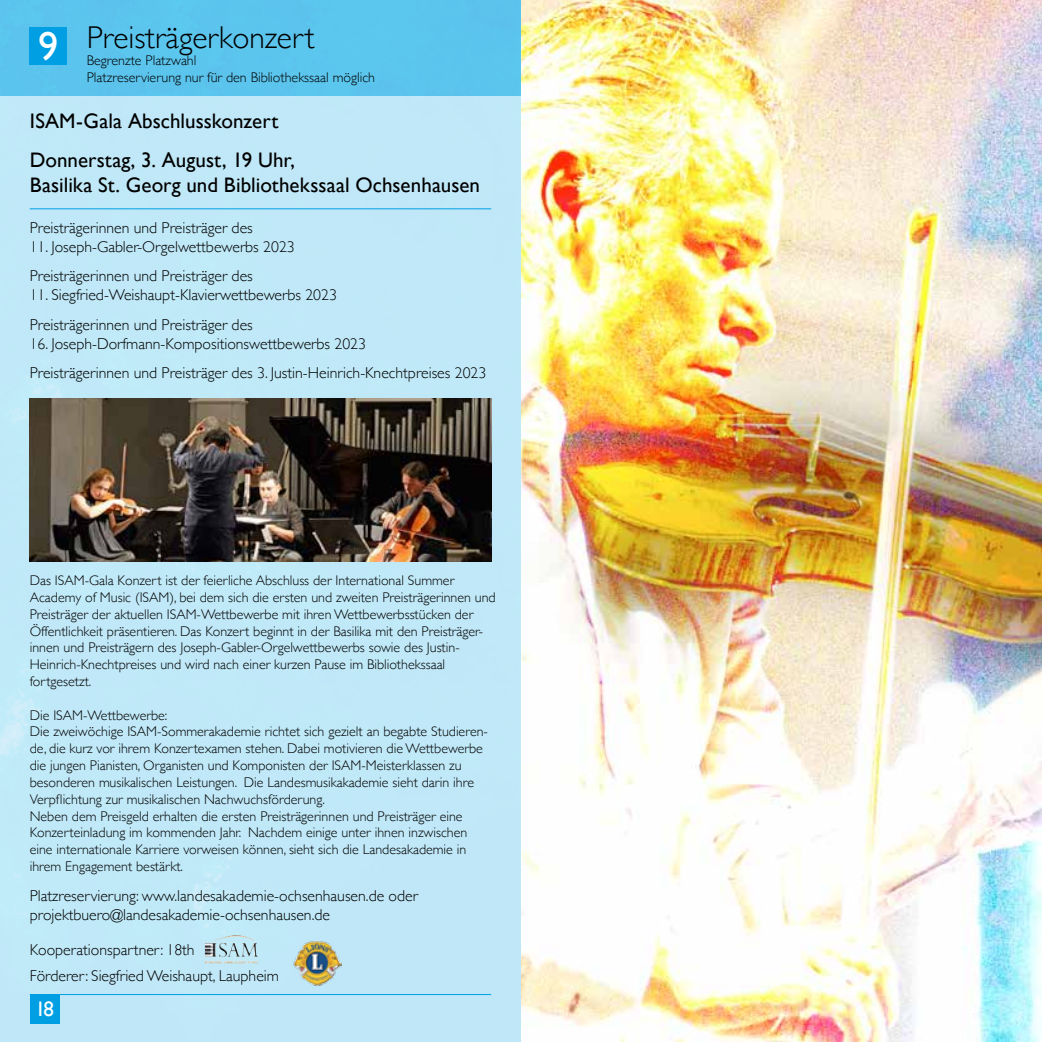
<style>
.page{position:relative;width:1042px;height:1042px;background:#fff}
.page>*{position:absolute;margin:0;border:0;box-sizing:border-box;transform-origin:0 0}
.t1{font:40.25px "Gill Sans";color:#fff}
.t2{font:300 31.5px "Gill Sans";color:#000}
.t3{font:21px/39.2px "Gill Sans";color:#000}
.t4{font:21px "Gill Sans";color:#fff}
.t5{font:300 15.75px/29.4px "Gill Sans";color:#000}
.t6{font:300 14px/16.8px "Gill Sans";color:#000}
</style>
<div class="page">
<img style="left:0;top:0;width:1042px;height:1042px">
<div style="left:0;top:96px;width:521px;height:946px;background:#c0e8f8"></div>
<div style="left:30px;top:27px;width:37px;height:37px;background:#009fe3"></div>
<hr style="left:30px;top:208px;width:461px;height:1px;background:#009fe3">
<hr style="left:30px;top:994px;width:461px;height:1px;background:#009fe3">
<img style="left:212px;top:935px;width:45px;height:13px">
<img style="left:30px;top:398px;width:461px;height:164px">
<img style="left:293px;top:941px;width:49px;height:45px">
<div style="left:30px;top:994px;width:30px;height:30px;background:#009fe3"></div>
<h1 class="t1" style="left:38px;top:23px;width:22px">9</h1>
<h2 class="t2" style="left:87px;top:13px;width:229px">Preisträgerkonzert</h2>
<p class="t6" style="left:87px;top:51px;width:290px">Begrenzte Platzwahl<br>Platzreservierung nur für den Bibliothekssaal möglich</p>
<h3 class="t3" style="left:30px;top:101px;width:267px">ISAM-Gala Abschlusskonzert<br>Donnerstag, 3. August, 19 Uhr,</h3>
<h3 class="t3" style="left:30px;top:165px;width:452px">Basilika St. Georg und Bibliothekssaal Ochsenhausen</h3>
<p class="t5" style="left:30px;top:213px;width:224px">Preisträgerinnen und Preisträger des</p>
<p class="t5" style="left:30px;top:231px;width:266px">11. Joseph-Gabler-Orgelwettbewerbs 2023<br>Preisträgerinnen und Preisträger des</p>
<p class="t5" style="left:30px;top:280px;width:309px">11. Siegfried-Weishaupt-Klavierwettbewerbs 2023<br>Preisträgerinnen und Preisträger des</p>
<p class="t5" style="left:30px;top:328px;width:458px">16. Joseph-Dorfmann-Kompositionswettbewerbs 2023<br>Preisträgerinnen und Preisträger des 3. Justin-Heinrich-Knechtpreises 2023</p>
<p class="t6" style="left:30px;top:571px;width:467px">Das ISAM-Gala Konzert ist der feierliche Abschluss der International Summer Academy of Music (ISAM), bei dem sich die ersten und zweiten Preisträgerinnen und Preisträger der aktuellen ISAM-Wettbewerbe mit ihren Wettbewerbsstücken der Öffentlichkeit präsentieren. Das Konzert beginnt in der Basilika mit den Preisträger&shy;innen und Preisträgern des Joseph-Gabler-Orgelwettbewerbs sowie des Justin-Heinrich-Knechtpreises und wird nach einer kurzen Pause im Bibliothekssaal fortgesetzt.</p>
<p class="t6" style="left:30px;top:706px;width:460px">Die ISAM-Wettbewerbe:<br>Die zweiwöchige ISAM-Sommerakademie richtet sich gezielt an begabte Studieren&shy;de, die kurz vor ihrem Konzertexamen stehen. Dabei motivieren die Wettbewerbe die jungen Pianisten, Organisten und Komponisten der ISAM-Meisterklassen zu besonderen musikalischen Leistungen. Die Landesmusikakademie sieht darin ihre Verpflichtung zur musikalischen Nachwuchsförderung.<br>Neben dem Preisgeld erhalten die ersten Preisträgerinnen und Preisträger eine Konzerteinladung im kommenden Jahr. Nachdem einige unter ihnen inzwischen eine internationale Karriere vorweisen können, sieht sich die Landesakademie in ihrem Engagement bestärkt.</p>
<p class="t5" style="left:30px;top:885px;width:390px;line-height:18.9px">Platzreservierung: www.landesakademie-ochsenhausen.de oder projektbuero@landesakademie-ochsenhausen.de</p>
<p class="t5" style="left:30px;top:935px;width:251px;line-height:26.2px">Kooperationspartner: 18th<br>Förderer: Siegfried Weishaupt, Laupheim</p>
<h3 class="t4" style="left:35px;top:997px;width:20px">18</h3>
</div>
